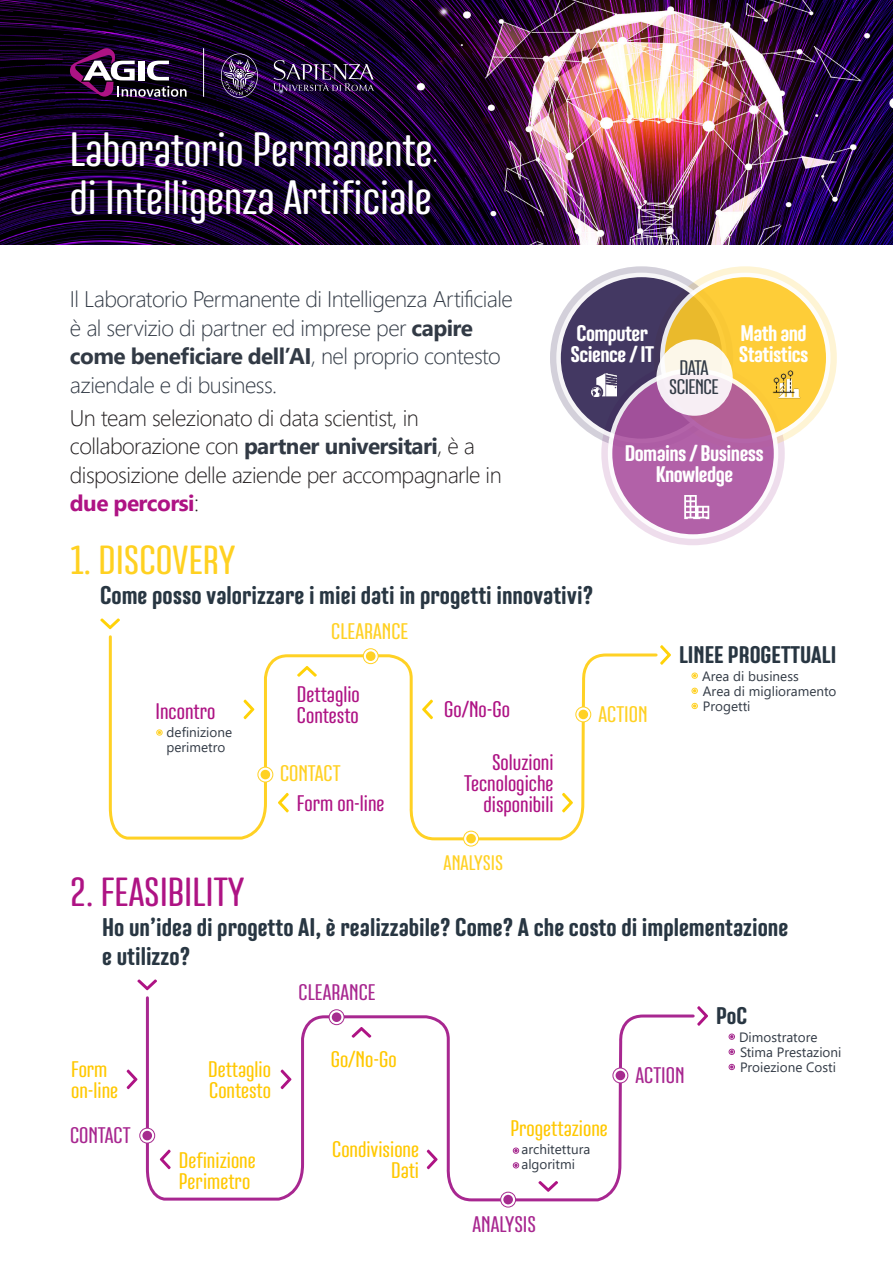
<style>
.page{position:relative;width:893px;height:1263px;background:#fff}
.page>*{position:absolute;margin:0;border:0;box-sizing:border-box;transform-origin:0 0}
.t1{font:48px/48px "Nephrite";color:#fff}
.t2{font:40.5px "Nephrite";color:#ae1384}
.t3{font:40.5px "Nephrite";color:#ffd121}
.t4{font:700 25.5px/28.5px "Nephrite";color:#283642}
.t5{font:700 24px "Nephrite";color:#283642}
.t6{font:300 22.5px/28.5px "Segoe UI";letter-spacing:-.025em;color:#323a45}
.t7{font:300 22.5px/28.5px "Segoe UI";letter-spacing:-.025em;color:#231f20}
.t8{font:22.5px/21px "Nephrite";color:#ffc800}
.t9{font:22.5px/21px "Nephrite";color:#ae1384}
.t10{font:700 22.5px/21px "Nephrite";letter-spacing:-.025em;color:#fff}
.t11{font:22.5px "Nephrite";color:#a82790}
.t12{font:22.5px "Nephrite";color:#ffd124}
.t13{font:21px/19.5px "Nephrite";letter-spacing:-.025em;color:#323a45;text-align:center}
.t14{font:21px "Nephrite";color:#ffd124}
.t15{font:13.5px/15px "Segoe UI";color:#323a45}
.s1{font-weight:700}
.s2{font-weight:700;color:#323a45}
.s3{font-weight:700;color:#ae1384}
</style>
<div class="page">
<svg style="left:145px;top:996px;width:550px;height:207px"></svg>
<svg style="left:601px;top:362px;width:184px;height:183px;fill:#eeddec"></svg>
<svg style="left:654px;top:266px;width:183px;height:183px;fill:#fef4d4"></svg>
<svg style="left:550px;top:266px;width:183px;height:183px;fill:#d3d0da"></svg>
<svg style="left:559px;top:275px;width:165px;height:166px;background:#4f456c"></svg>
<svg style="left:662px;top:275px;width:166px;height:166px;background:#fbcd43"></svg>
<svg style="left:610px;top:371px;width:166px;height:165px;background:#b264a6"></svg>
<div style="left:608px;top:368px;width:170px;height:171px;border:4px solid #fff;border-radius:50%"></div>
<svg style="left:656px;top:339px;width:77px;height:77px;background:#f8f0ed"></svg>
<img style="left:0;top:0;width:893px;height:244px">
<svg style="left:54px;top:48px;width:133px;height:87px;background:#2e1a39"></svg>
<img style="left:273px;top:60px;width:101px;height:31px">
<svg style="left:221px;top:54px;width:37px;height:44px;background:#48365d"></svg>
<hr style="left:203px;top:48px;width:1px;height:49px;background:#fff">
<svg style="left:108px;top:635px;width:550px;height:207px"></svg>
<svg style="left:258px;top:767px;width:15px;height:15px"></svg>
<div style="left:258px;top:767px;width:15px;height:15px;border:1px solid #ffd124;border-radius:50%"></div>
<div style="left:261px;top:770px;width:9px;height:9px;background:#ffd124;border-radius:50%"></div>
<svg style="left:100px;top:618px;width:20px;height:11px"></svg>
<svg style="left:297px;top:666px;width:20px;height:11px"></svg>
<svg style="left:363px;top:649px;width:15px;height:15px"></svg>
<div style="left:363px;top:648px;width:16px;height:16px;border:1px solid #ffd124;border-radius:50%"></div>
<div style="left:366px;top:651px;width:9px;height:10px;background:#ffd124;border-radius:50%"></div>
<svg style="left:464px;top:831px;width:14px;height:15px"></svg>
<div style="left:463px;top:831px;width:16px;height:15px;border:1px solid #ffd124;border-radius:50%"></div>
<div style="left:466px;top:834px;width:10px;height:9px;background:#ffd124;border-radius:50%"></div>
<svg style="left:576px;top:707px;width:15px;height:15px"></svg>
<div style="left:575px;top:707px;width:16px;height:15px;border:1px solid #ffd124;border-radius:50%"></div>
<div style="left:578px;top:710px;width:10px;height:9px;background:#ffd124;border-radius:50%"></div>
<svg style="left:243px;top:700px;width:11px;height:19px"></svg>
<svg style="left:422px;top:700px;width:11px;height:19px"></svg>
<svg style="left:562px;top:793px;width:11px;height:19px"></svg>
<svg style="left:278px;top:793px;width:11px;height:19px"></svg>
<svg style="left:660px;top:645px;width:11px;height:20px"></svg>
<svg style="left:692px;top:673px;width:5px;height:5px"></svg>
<svg style="left:692px;top:688px;width:5px;height:5px"></svg>
<svg style="left:692px;top:703px;width:5px;height:6px"></svg>
<svg style="left:157px;top:730px;width:5px;height:5px"></svg>
<img style="left:591px;top:373px;width:26px;height:24px">
<img style="left:771px;top:367px;width:35px;height:36px">
<svg style="left:684px;top:495px;width:25px;height:24px"></svg>
<svg style="left:140px;top:1128px;width:15px;height:15px"></svg>
<div style="left:139px;top:1128px;width:16px;height:15px;border:1px solid #a62b8f;border-radius:50%"></div>
<div style="left:142px;top:1131px;width:10px;height:9px;background:#a62b8f;border-radius:50%"></div>
<svg style="left:137px;top:979px;width:20px;height:11px"></svg>
<svg style="left:352px;top:1027px;width:19px;height:11px"></svg>
<svg style="left:329px;top:1010px;width:15px;height:15px"></svg>
<div style="left:329px;top:1009px;width:15px;height:16px;border:1px solid #a62b8f;border-radius:50%"></div>
<div style="left:332px;top:1012px;width:9px;height:10px;background:#a62b8f;border-radius:50%"></div>
<svg style="left:501px;top:1192px;width:15px;height:15px"></svg>
<div style="left:500px;top:1192px;width:16px;height:15px;border:1px solid #a62b8f;border-radius:50%"></div>
<div style="left:503px;top:1195px;width:10px;height:9px;background:#a62b8f;border-radius:50%"></div>
<svg style="left:613px;top:1068px;width:15px;height:15px"></svg>
<div style="left:613px;top:1067px;width:15px;height:16px;border:1px solid #a62b8f;border-radius:50%"></div>
<div style="left:616px;top:1071px;width:9px;height:9px;background:#a62b8f;border-radius:50%"></div>
<svg style="left:281px;top:1069px;width:10px;height:20px"></svg>
<svg style="left:127px;top:1069px;width:10px;height:20px"></svg>
<svg style="left:538px;top:1181px;width:20px;height:11px"></svg>
<svg style="left:160px;top:1149px;width:11px;height:20px"></svg>
<svg style="left:427px;top:1149px;width:11px;height:20px"></svg>
<svg style="left:697px;top:1006px;width:11px;height:20px"></svg>
<svg style="left:729px;top:1034px;width:6px;height:5px"></svg>
<svg style="left:729px;top:1049px;width:6px;height:5px"></svg>
<svg style="left:729px;top:1064px;width:6px;height:6px"></svg>
<svg style="left:513px;top:1148px;width:6px;height:5px"></svg>
<svg style="left:513px;top:1162px;width:6px;height:6px"></svg>
<h1 class="t1" style="left:70px;top:126px;width:364px">Laboratorio Permanente di Intelligenza Artificiale</h1>
<p class="t6" style="left:70px;top:283px;width:444px">Il Laboratorio Permanente di Intelligenza Artificiale è al servizio di partner ed imprese per <span class="s1">capire come beneficiare dell’AI</span>, nel proprio contesto aziendale e di business.</p>
<p class="t7" style="left:70px;top:401px;width:433px">Un team selezionato di data scientist, in collaborazione con <span class="s2">partner universitari</span>, è a disposizione delle aziende per accompagnarle in <span class="s3">due percorsi</span>:</p>
<h2 class="t3" style="left:70px;top:538px;width:167px">1. DISCOVERY</h2>
<p class="t10" style="left:570px;top:323px;width:85px">Computer<br>Science / IT</p>
<p class="t10" style="left:739px;top:323px;width:71px">Math and<br>Statistics</p>
<p class="t13" style="left:669px;top:358px;width:51px">DATA<br>SCIENCE</p>
<p class="t10" style="left:625px;top:442px;width:141px;text-align:center">Domains / Business<br>Knowledge</p>
<p class="t4" style="left:100px;top:581px;width:495px">Come posso valorizzare i miei dati in progetti innovativi?</p>
<p class="t9" style="left:155px;top:701px;width:61px">Incontro</p>
<p class="t15" style="left:167px;top:724px;width:67px">definizione perimetro</p>
<h2 class="t2" style="left:70px;top:870px;width:176px">2. FEASIBILITY</h2>
<p class="t12" style="left:331px;top:620px;width:79px">CLEARANCE</p>
<p class="t9" style="left:297px;top:684px;width:64px">Dettaglio<br>Contesto</p>
<p class="t12" style="left:280px;top:761px;width:62px">CONTACT</p>
<p class="t9" style="left:297px;top:793px;width:89px">Form on-line</p>
<p class="t9" style="left:444px;top:699px;width:67px">Go/No-Go</p>
<p class="t9" style="left:464px;top:752px;width:91px;text-align:right">Soluzioni<br>Tecnologiche disponibili</p>
<p class="t14" style="left:444px;top:851px;width:61px">ANALYSIS</p>
<p class="t12" style="left:599px;top:702px;width:51px">ACTION</p>
<p class="t5" style="left:679px;top:642px;width:159px">LINEE PROGETTUALI</p>
<p class="t15" style="left:702px;top:668px;width:136px">Area di business<br>Area di miglioramento<br>Progetti</p>
<p class="t4" style="left:102px;top:913px;width:688px">Ho un’idea di progetto AI, è realizzabile? Come? A che costo di implementazione e utilizzo?</p>
<p class="t8" style="left:71px;top:1059px;width:49px">Form on-line</p>
<p class="t8" style="left:208px;top:1059px;width:64px">Dettaglio<br>Contesto</p>
<p class="t11" style="left:70px;top:1123px;width:62px">CONTACT</p>
<p class="t8" style="left:179px;top:1150px;width:78px">Definizione<br>Perimetro</p>
<p class="t11" style="left:299px;top:981px;width:79px">CLEARANCE</p>
<p class="t8" style="left:331px;top:1049px;width:67px">Go/No-Go</p>
<p class="t8" style="left:332px;top:1139px;width:88px;text-align:right">Condivisione<br>Dati</p>
<p class="t8" style="left:510px;top:1118px;width:99px">Progettazione</p>
<p class="t15" style="left:521px;top:1140px;width:70px">architettura algoritmi</p>
<p class="t11" style="left:473px;top:1212px;width:65px">ANALYSIS</p>
<p class="t11" style="left:636px;top:1063px;width:51px">ACTION</p>
<p class="t5" style="left:716px;top:1003px;width:33px">PoC</p>
<p class="t15" style="left:739px;top:1029px;width:104px">Dimostratore<br>Stima Prestazioni<br>Proiezione Costi</p>
</div>
